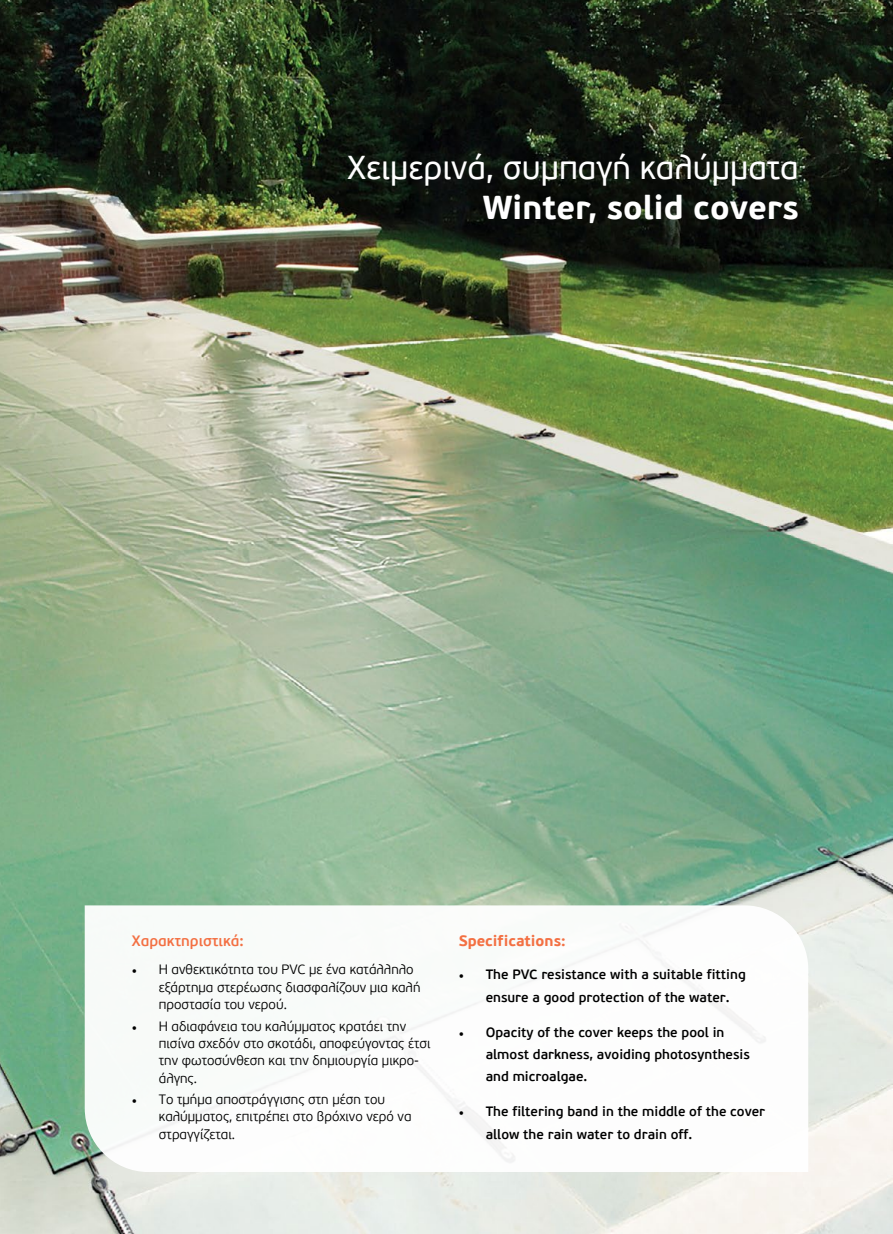
<style>
.page{position:relative;width:893px;height:1234px;background:#fff}
.page>*{position:absolute;margin:0;border:0;box-sizing:border-box;transform-origin:0 0}
.t1{font:33px "PF Beau Sans Pro";color:#fff}
.t2{font:700 33px "PF Beau Sans Pro";color:#fff}
.t3{font:600 15px "PF Beau Sans Pro";color:#f37043}
.t4{font:700 15px "PF Beau Sans Pro";color:#f37043}
.t5{font:300 13.5px/17.2px "PF Beau Sans Pro";color:#000}
.t6{font:600 13.5px/22.4px "PF Beau Sans Pro";color:#000}
.s1{font-family:"Minion Pro";font-weight:400}
</style>
<div class="page">
<img style="left:0;top:0;width:893px;height:1233px">
<svg style="left:85px;top:905px;width:723px;height:266px"></svg>
<h1 class="t1" style="left:348px;top:148px;width:453px">Χειμερινά, συμπαγή καλύμματα</h1>
<h1 class="t2" style="left:483px;top:187px;width:317px">Winter, solid covers</h1>
<p class="t3" style="left:132px;top:932px;width:113px">Χαρακτηριστικά:</p>
<p class="t5" style="left:159px;top:961px;width:263px;text-indent:-27px"><span class="s1">•</span> Η ανθεκτικότητα του PVC με ένα κατάλληλο εξάρτημα στερέωσης διασφαλίζουν μια καλή προστασία του νερού.</p>
<p class="t5" style="left:159px;top:1017px;width:273px;text-indent:-27px"><span class="s1">•</span> Η αδιαφάνεια του καλύμματος κρατάει την πισίνα σχεδόν στο σκοτάδι, αποφεύγοντας έτσι την φωτοσύνθεση και την δημιουργία μικρο&shy;άλγης.</p>
<p class="t5" style="left:159px;top:1090px;width:254px;text-indent:-27px"><span class="s1">•</span> To τμήμα αποστράγγισης στη μέση του καλύμματος, επιτρέπει στο βρόχινο νερό να στραγγίζεται.</p>
<p class="t4" style="left:459px;top:931px;width:108px">Specifications:</p>
<p class="t6" style="left:486px;top:963px;width:262px;text-indent:-27px"><span class="s1">•</span> The PVC resistance with a suitable fitting ensure a good protection of the water.</p>
<p class="t6" style="left:486px;top:1020px;width:266px;text-indent:-27px"><span class="s1">•</span> Opacity of the cover keeps the pool in almost darkness, avoiding phοtosynthesis and microalgae.</p>
<p class="t6" style="left:486px;top:1100px;width:281px;text-indent:-27px"><span class="s1">•</span> The filtering band in the middle of the cover allow the rain water to drain off.</p>
</div>
